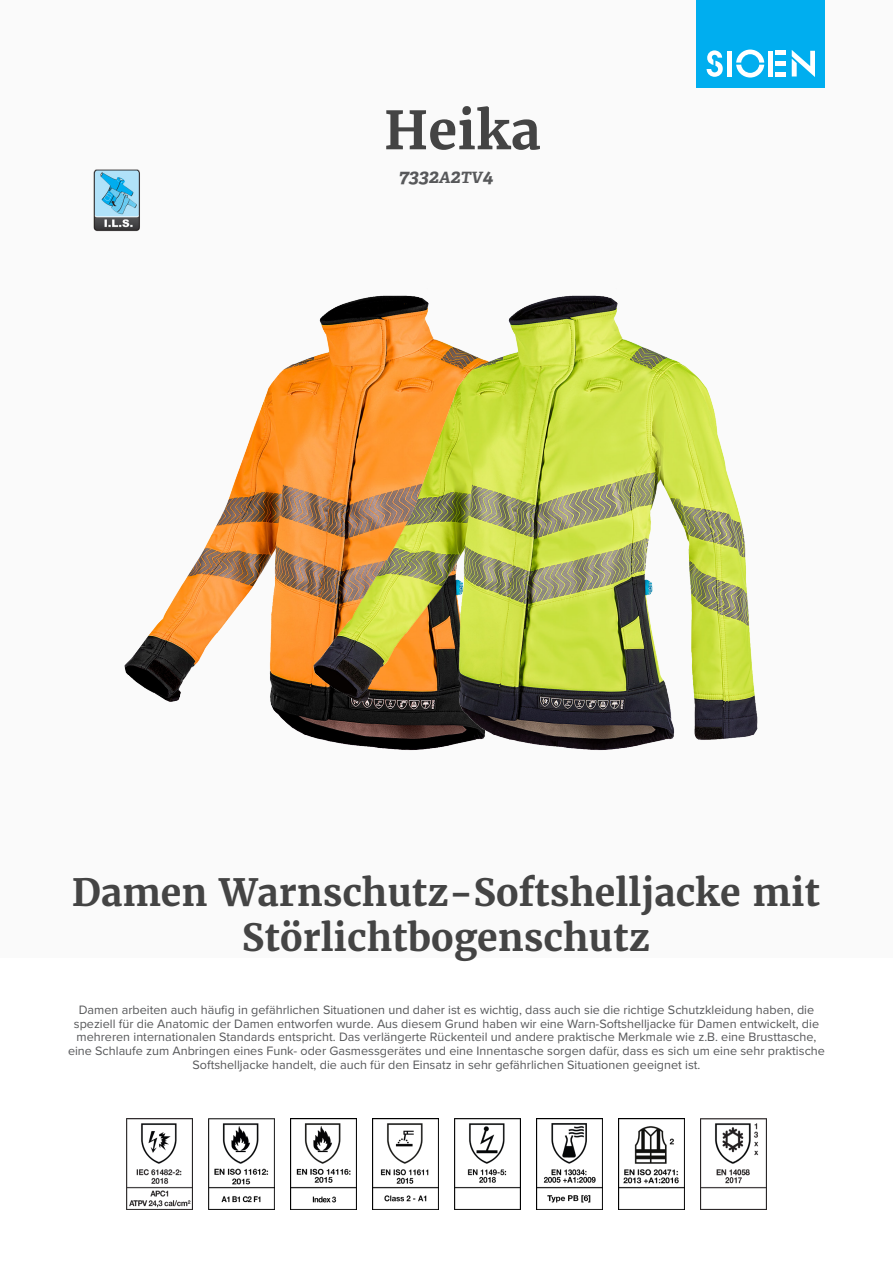
<style>
.page{position:relative;width:893px;height:1263px;background:#fff}
.page>*{position:absolute;margin:0;border:0;box-sizing:border-box;transform-origin:0 0}
.product_name{font:700 52.5px "Merriweather";color:#444}
.product_h2{font:700 37.5px/45px "Merriweather";color:#444;text-align:center}
.product_ref{font:italic 700 19.5px "Adelle";color:#57585a}
.product_description{font:12.6px/13.6px "Proxima Nova";color:#57585a;text-align:center}
.s1{font-size:15.6px}
</style>
<div class="page">
<div style="left:0;top:0;width:893px;height:957px;background:#fafafa"></div>
<div style="left:697px;top:0;width:128px;height:88px;background:#00aeef"></div>
<svg style="left:707px;top:50px;width:16px;height:27px"></svg>
<svg style="left:736px;top:50px;width:28px;height:28px"></svg>
<div style="left:727px;top:51px;width:5px;height:26px;background:#fff"></div>
<div style="left:768px;top:51px;width:5px;height:26px;background:#fff"></div>
<div style="left:775px;top:72px;width:11px;height:5px;background:#fff"></div>
<div style="left:775px;top:61px;width:11px;height:5px;background:#fff"></div>
<hr style="left:775px;top:51px;width:11px;height:4px;background:#fff">
<svg style="left:792px;top:50px;width:23px;height:27px"></svg>
<img style="left:93px;top:169px;width:46px;height:63px">
<img style="left:126px;top:1118px;width:66px;height:92px">
<img style="left:208px;top:1118px;width:66px;height:92px">
<img style="left:290px;top:1118px;width:66px;height:92px">
<img style="left:372px;top:1118px;width:66px;height:92px">
<img style="left:454px;top:1118px;width:67px;height:92px">
<img style="left:536px;top:1118px;width:67px;height:92px">
<img style="left:618px;top:1118px;width:67px;height:92px">
<img style="left:701px;top:1118px;width:66px;height:92px">
<img style="left:110px;top:170px;width:188px;height:561px">
<img style="left:298px;top:295px;width:460px;height:455px">
<p class="product_name" style="left:384px;top:97px;width:158px">Heika</p>
<p class="product_ref" style="left:399px;top:164px;width:96px">7332<span class="s1">A</span>2<span class="s1">TV</span>4</p>
<p class="product_h2" style="left:72px;top:869px;width:750px">Damen Warnschutz-Softshelljacke mit<br>Störlichtbogenschutz</p>
<p class="product_description" style="left:68px;top:1002px;width:758px">Damen arbeiten auch häufig in gefährlichen Situationen und daher ist es wichtig, dass auch sie die richtige Schutzkleidung haben, die speziell für die Anatomic der Damen entworfen wurde. Aus diesem Grund haben wir eine Warn-Softshelljacke für Damen entwickelt, die mehreren internationalen Standards entspricht. Das verlängerte Rückenteil und andere praktische Merkmale wie z.B. eine Brusttasche, eine Schlaufe zum Anbringen eines Funk- oder Gasmessgerätes und eine Innentasche sorgen dafür, dass es sich um eine sehr praktische Softshelljacke handelt, die auch für den Einsatz in sehr gefährlichen Situationen geeignet ist.</p>
</div>
